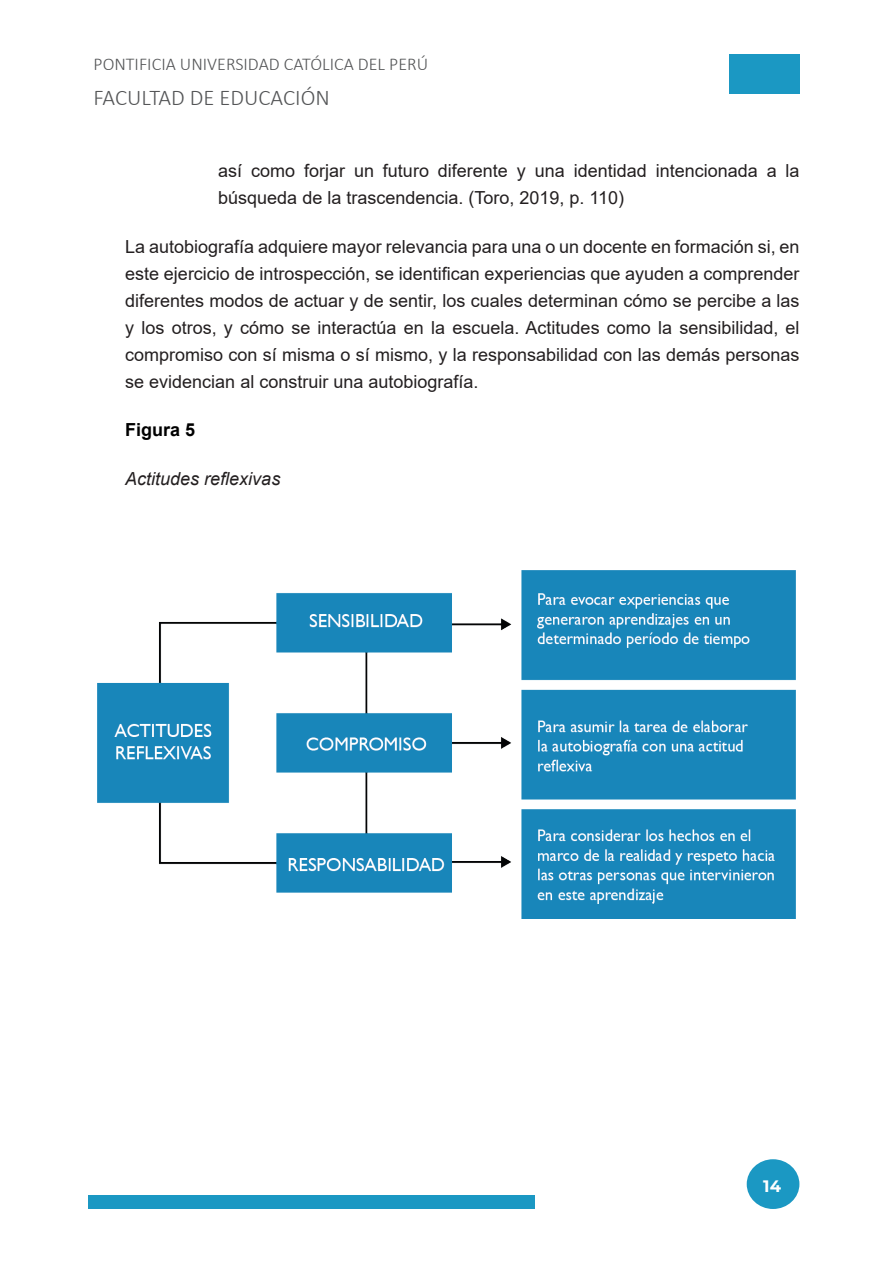
<style>
.page{position:relative;width:893px;height:1263px;background:#fff}
.page>*{position:absolute;margin:0;border:0;box-sizing:border-box;transform-origin:0 0}
.t1{font:300 22.5px "Calibri";color:#545557}
.PARRAFO_NORMAL{font:18px/27px "Arial";color:#231f20;text-align:justify}
.PARRAFO_CITA{font:18px/27px "Arial";color:#231f20}
.t2{font:300 18px "Calibri";color:#545557}
.PARRAFO_NORMAL-2{font:italic 18px "Arial";color:#231f20}
.PARRAFO_NORMAL-3{font:700 18px "Arial";color:#000}
.t3{font:700 16.5px "Montserrat";color:#fff}
</style>
<div class="page">
<div style="left:88px;top:1195px;width:446px;height:14px;background:#1b98c3"></div>
<div style="left:747px;top:1159px;width:52px;height:50px;background:#1b98c3;border-radius:50%"></div>
<div style="left:729px;top:54px;width:71px;height:39px;background:#1b98c3"></div>
<img style="left:98px;top:571px;width:697px;height:347px">
<p class="t2" style="left:94px;top:53px;width:336px">PONTIFICIA UNIVERSIDAD CATÓLICA DEL PERÚ</p>
<p class="t1" style="left:94px;top:84px;width:238px">FACULTAD DE EDUCACIÓN</p>
<p class="PARRAFO_CITA" style="left:218px;top:157px;width:583px">así como forjar un futuro diferente y una identidad intencionada a la búsqueda de la trascendencia. (Toro, 2019, p. 110)</p>
<p class="PARRAFO_NORMAL" style="left:125px;top:233px;width:676px">La autobiografía adquiere mayor relevancia para una o un docente en formación si, en este ejercicio de introspección, se identifican experiencias que ayuden a comprender diferentes modos de actuar y de sentir, los cuales determinan cómo se percibe a las y los otros, y cómo se interactúa en la escuela. Actitudes como la sensibilidad, el compromiso con sí misma o sí mismo, y la responsabilidad con las demás personas se evidencian al construir una autobiografía.</p>
<p class="PARRAFO_NORMAL-3" style="left:125px;top:417px;width:72px">Figura 5</p>
<p class="PARRAFO_NORMAL-2" style="left:125px;top:467px;width:157px">Actitudes reflexivas</p>
<p class="t3" style="left:763px;top:1174px;width:19px">14</p>
</div>
